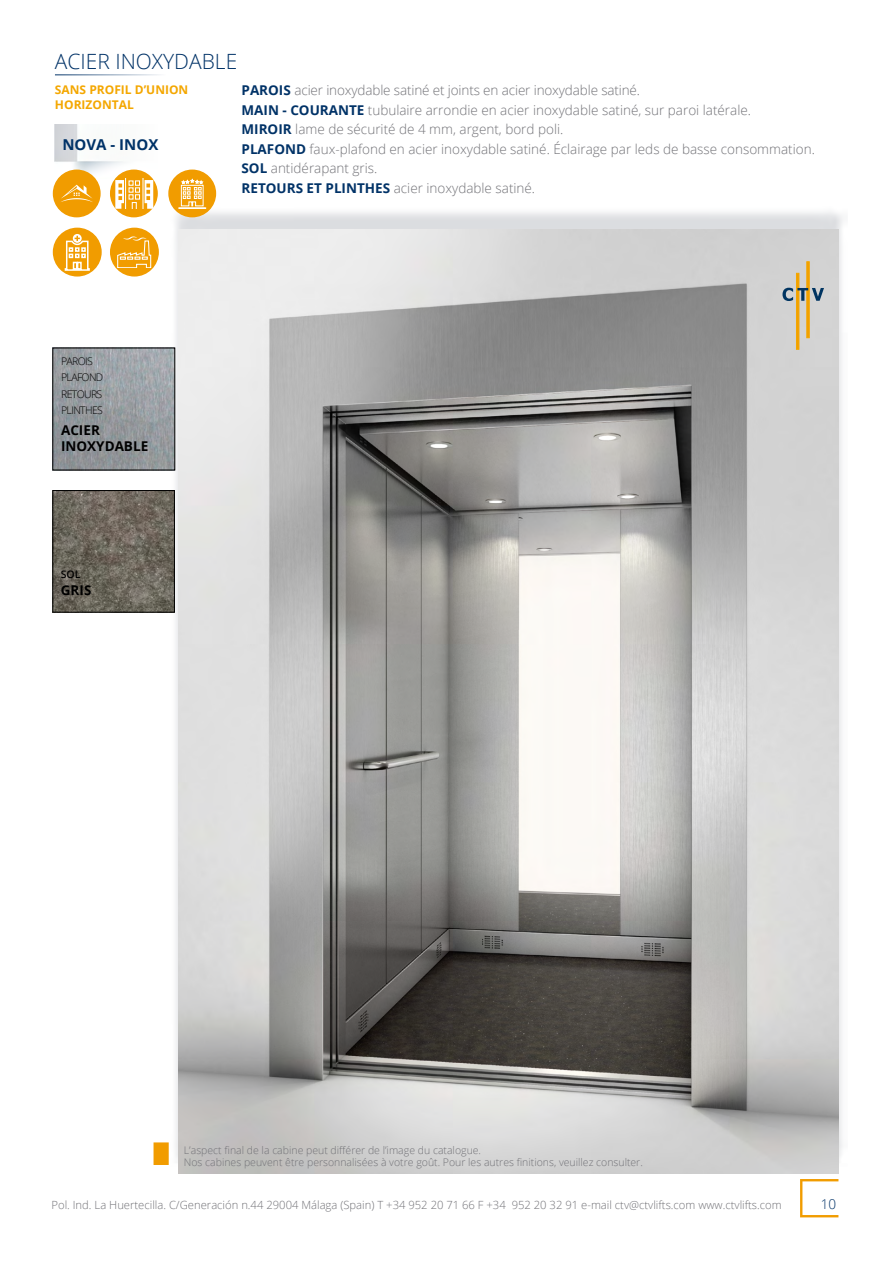
<style>
.page{position:relative;width:893px;height:1263px;background:#fff}
.page>*{position:absolute;margin:0;border:0;box-sizing:border-box;transform-origin:0 0}
.t1{font:96px "Squared Display";color:#f19c00}
.t2{font:300 21px "Open Sans";color:#003267}
.t3{font:700 15px "Open Sans";color:#003267}
.t4{font:300 13.5px/19.5px "Open Sans";color:#727277}
.t5{font:700 13.5px/16.5px "Open Sans";color:#000}
.t6{font:300 13.5px "Open Sans";color:#003267}
.t7{font:700 12px/15px "Open Sans";color:#f4a700}
.t8{font:300 11.25px "Open Sans";color:#727277}
.t9{font:300 10.5px/12px "Open Sans";color:#727277}
.t10{font:300 10.5px/16.5px "Open Sans";letter-spacing:-.06em;color:#000}
.t11{font:600 10.5px "Open Sans";color:#000}
.s1{font-weight:700;color:#003267}
</style>
<div class="page">
<div style="left:154px;top:1142px;width:15px;height:23px;background:#f19c00;border:2px solid #f19c00"></div>
<div style="left:170px;top:207px;width:677px;height:960px;background:#d0d2d6;opacity:.75"></div>
<img style="left:179px;top:230px;width:660px;height:944px">
<img style="left:55px;top:492px;width:118px;height:118px">
<div style="left:53px;top:490px;width:122px;height:122px;border:1px solid #000"></div>
<hr style="left:796px;top:273px;width:3px;height:76px;background:#f29f00">
<div style="left:806px;top:261px;width:3px;height:77px;background:#f29f00;border:1px solid #f4a700"></div>
<svg style="left:782px;top:288px;width:42px;height:13px"></svg>
<img style="left:54px;top:124px;width:98px;height:54px">
<hr style="left:55px;top:75px;width:111px;height:1px;background:#003267">
<div style="left:54px;top:170px;width:46px;height:47px;background:#f19c00;border-radius:50%"></div>
<div style="left:53px;top:170px;width:48px;height:47px;border:2px solid #f19c00;border-radius:50%"></div>
<svg style="left:61px;top:185px;width:32px;height:17px"></svg>
<div style="left:111px;top:170px;width:46px;height:47px;background:#f19c00;border-radius:50%"></div>
<div style="left:110px;top:170px;width:48px;height:47px;border:2px solid #f19c00;border-radius:50%"></div>
<svg style="left:115px;top:178px;width:38px;height:31px"></svg>
<div style="left:169px;top:170px;width:46px;height:47px;background:#f19c00;border-radius:50%"></div>
<div style="left:168px;top:170px;width:48px;height:47px;border:2px solid #f19c00;border-radius:50%"></div>
<div style="left:178px;top:207px;width:28px;height:2px;border:1px solid #fff"></div>
<svg style="left:180px;top:178px;width:24px;height:29px"></svg>
<div style="left:111px;top:228px;width:47px;height:48px;background:#f19c00;border-radius:50%"></div>
<div style="left:110px;top:228px;width:49px;height:49px;border:2px solid #f19c00;border-radius:50%"></div>
<svg style="left:117px;top:236px;width:35px;height:32px"></svg>
<div style="left:54px;top:228px;width:47px;height:48px;background:#f19c00;border-radius:50%"></div>
<div style="left:53px;top:228px;width:49px;height:49px;border:2px solid #f19c00;border-radius:50%"></div>
<svg style="left:64px;top:234px;width:27px;height:38px"></svg>
<img style="left:55px;top:350px;width:118px;height:118px">
<h2 class="t2" style="left:55px;top:47px;width:184px">ACIER INOXYDABLE</h2>
<p class="t7" style="left:55px;top:82px;width:135px">SANS PROFIL D’UNION<br>HORIZONTAL</p>
<p class="t3" style="left:62px;top:134px;width:97px">NOVA - INOX</p>
<p class="t4" style="left:242px;top:80px;width:575px"><span class="s1">PAROIS</span> acier inoxydable satiné et joints en acier inoxydable satiné.<br><span class="s1">MAIN - COURANTE</span> tubulaire arrondie en acier inoxydable satiné, sur paroi latérale.<br><span class="s1">MIROIR</span> lame de sécurité de 4 mm, argent, bord poli.<br><span class="s1">PLAFOND</span> faux-plafond en acier inoxydable satiné. Éclairage par leds de basse consommation.<br><span class="s1">SOL</span> antidérapant gris.<br><span class="s1">RETOURS ET PLINTHES</span> acier inoxydable satiné.</p>
<p class="t10" style="left:61px;top:352px;width:44px">PAROIS<br>PLAFOND<br>RETOURS<br>PLINTHES</p>
<p class="t5" style="left:61px;top:421px;width:89px">ACIER<br>INOXYDABLE</p>
<p class="t11" style="left:61px;top:567px;width:21px">SOL</p>
<p class="t5" style="left:61px;top:581px;width:32px">GRIS</p>
<p class="t9" style="left:184px;top:1144px;width:460px">L’aspect final de la cabine peut différer de l’image du catalogue.<br>Nos cabines peuvent être personnalisées à votre goût. Pour les autres finitions, veuillez consulter.</p>
<p class="t8" style="left:51px;top:1197px;width:732px">Pol. Ind. La Huertecilla. C/Generación n.44 29004 Málaga (Spain) T +34 952 20 71 66 F +34 952 20 32 91 e-mail ctv@ctvlifts.com www.ctvlifts.com</p>
<h1 class="t1" style="left:800px;top:1160px;width:49px">C</h1>
<p class="t6" style="left:821px;top:1195px;width:17px">10</p>
</div>
